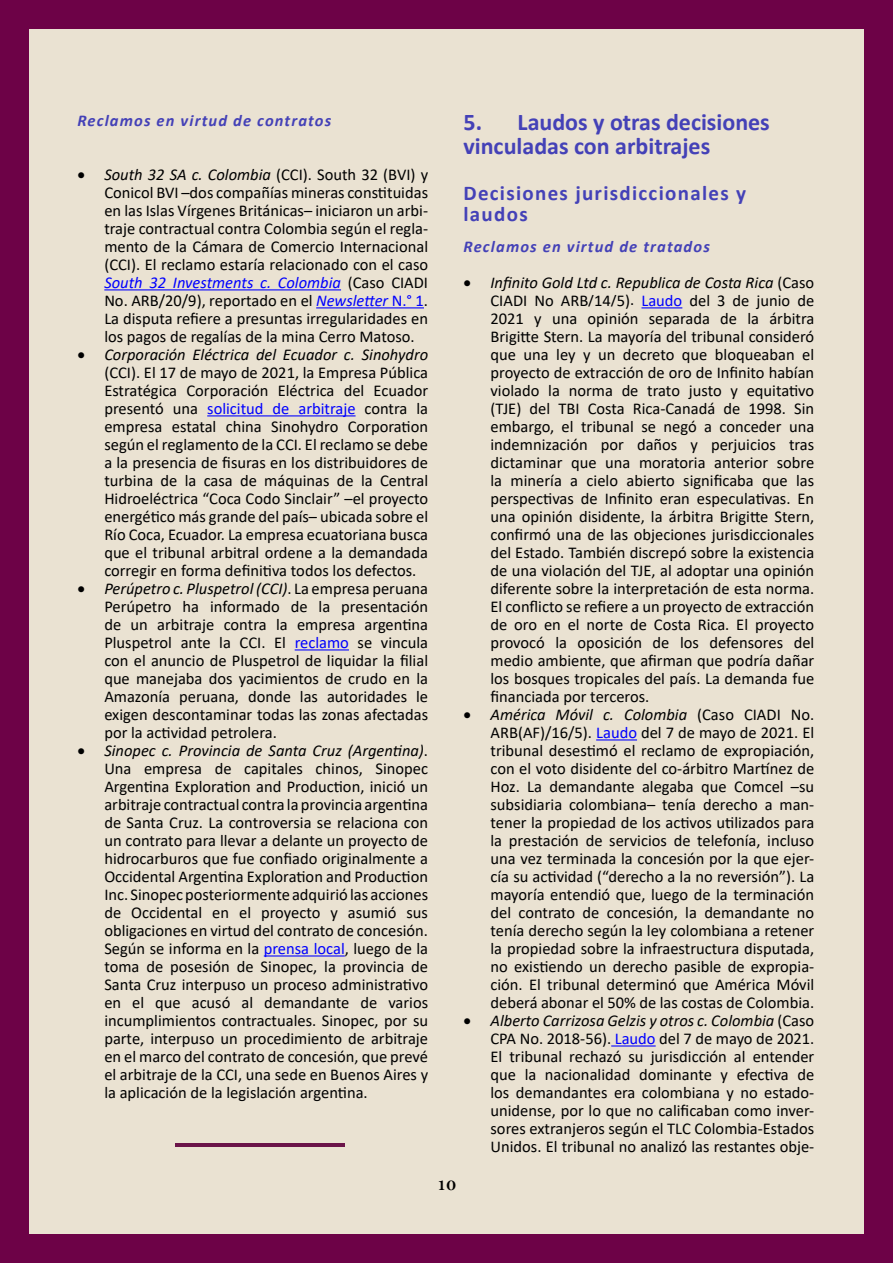
<style>
.page{position:relative;width:893px;height:1263px;background:#eae2d2}
.page>*{position:absolute;margin:0;border:0;box-sizing:border-box;transform-origin:0 0}
.t1{font:700 24px/24px "Calibri";color:#4441b7}
.t2{font:700 21px/21px "Calibri";letter-spacing:.06em;color:#4441b7}
.t3{font:18px "Bell MT Bold";color:#000}
.t4{font:16.5px/18px "Calibri";color:#000;text-align:justify}
.t5{font:italic 700 16.5px "Calibri";letter-spacing:.07em;color:#4441b7}
.s1{font-style:italic}
.s2{font-style:italic;color:#00f}
.s3{color:#00f}
</style>
<div class="page">
<div style="left:0;top:0;width:29px;height:1263px;background:#6d0247"></div>
<div style="left:864px;top:0;width:29px;height:1263px;background:#6d0247"></div>
<div style="left:29px;top:0;width:835px;height:29px;background:#6d0247"></div>
<div style="left:29px;top:1234px;width:835px;height:29px;background:#6d0247"></div>
<hr style="left:641px;top:307px;width:41px;height:1px;background:#00f">
<hr style="left:596px;top:739px;width:41px;height:1px;background:#00f">
<hr style="left:611px;top:1045px;width:45px;height:1px;background:#00f">
<hr style="left:104px;top:289px;width:237px;height:1px;background:#00f">
<hr style="left:316px;top:307px;width:108px;height:1px;background:#00f">
<hr style="left:207px;top:415px;width:149px;height:1px;background:#00f">
<hr style="left:295px;top:649px;width:54px;height:1px;background:#00f">
<hr style="left:264px;top:955px;width:81px;height:1px;background:#00f">
<hr style="left:176px;top:1144px;width:169px;height:3px;background:#6b1449">
<p class="t5" style="left:77px;top:109px;width:255px">Reclamos en virtud de contratos</p>
<p class="t4" style="left:104px;top:165px;width:325px;text-indent:-27px">• <span class="s1">South 32 SA c. Colombia</span> (CCI). South 32 (BVI) y Conicol BVI –dos compañías mineras constituidas en las Islas Vírgenes Británicas– iniciaron un arbi&shy;traje contractual contra Colombia según el regla&shy;mento de la Cámara de Comercio Internacional (CCI). El reclamo estaría relacionado con el caso <span class="s2">South 32 Investments c. Colombia</span> (Caso CIADI No. ARB/20/9), reportado en el <span class="s2">Newsletter</span> <span class="s3">N.° 1</span>.<br>La disputa refiere a presuntas irregularidades en los pagos de regalías de la mina Cerro Matoso.</p>
<p class="t4" style="left:104px;top:345px;width:325px;text-indent:-27px">• <span class="s1">Corporación Eléctrica del Ecuador c. Sinohydro </span>(CCI). El 17 de mayo de 2021, la Empresa Pública Estratégica Corporación Eléctrica del Ecuador presentó una <span class="s3">solicitud de arbitraje</span> contra la empresa estatal china Sinohydro Corporation según el reglamento de la CCI. El reclamo se debe a la presencia de fisuras en los distribuidores de turbina de la casa de máquinas de la Central Hidroeléctrica “Coca Codo Sinclair” –el proyecto energético más grande del país– ubicada sobre el Río Coca, Ecuador. La empresa ecuatoriana busca que el tribunal arbitral ordene a la demandada corregir en forma definitiva todos los defectos.</p>
<p class="t4" style="left:104px;top:579px;width:325px;text-indent:-27px">• <span class="s1">Perúpetro c. Pluspetrol (CCI)</span>. La empresa peruana Perúpetro ha informado de la presentación de un arbitraje contra la empresa argentina Pluspetrol ante la CCI. El <span class="s3">reclamo</span> se vincula con el anuncio de Pluspetrol de liquidar la filial que manejaba dos yacimientos de crudo en la Amazonía peruana, donde las autoridades le exigen descontaminar todas las zonas afectadas por la actividad petrolera.</p>
<p class="t4" style="left:104px;top:741px;width:325px;text-indent:-27px">• <span class="s1">Sinopec c. Provincia de Santa Cruz (Argentina)</span>.<br>Una empresa de capitales chinos, Sinopec Argentina Exploration and Production, inició un arbitraje contractual contra la provincia argentina de Santa Cruz. La controversia se relaciona con un contrato para llevar a delante un proyecto de hidrocarburos que fue confiado originalmente a Occidental Argentina Exploration and Production Inc. Sinopec posteriormente adquirió las acciones de Occidental en el proyecto y asumió sus obligaciones en virtud del contrato de concesión.<br>Según se informa en la <span class="s3">prensa local</span>, luego de la toma de posesión de Sinopec, la provincia de Santa Cruz interpuso un proceso administrativo en el que acusó al demandante de varios incumplimientos contractuales. Sinopec, por su parte, interpuso un procedimiento de arbitraje en el marco del contrato de concesión, que prevé el arbitraje de la CCI, una sede en Buenos Aires y la aplicación de la legislación argentina.</p>
<h1 class="t1" style="left:463px;top:109px;width:308px">5. Laudos y otras decisiones vinculadas con arbitrajes</h1>
<p class="t2" style="left:463px;top:182px;width:284px">Decisiones jurisdiccionales y laudos</p>
<p class="t5" style="left:463px;top:235px;width:248px">Reclamos en virtud de tratados</p>
<p class="t4" style="left:490px;top:273px;width:325px;text-indent:-27px">• <span class="s1">Infinito Gold Ltd c. Republica de Costa Rica</span> (Caso CIADI No ARB/14/5). <span class="s3">Laudo</span> del 3 de junio de 2021 y una opinión separada de la árbitra Brigitte Stern. La mayoría del tribunal consideró que una ley y un decreto que bloqueaban el proyecto de extracción de oro de Infinito habían violado la norma de trato justo y equitativo (TJE) del TBI Costa Rica-Canadá de 1998. Sin embargo, el tribunal se negó a conceder una indemnización por daños y perjuicios tras dictaminar que una moratoria anterior sobre la minería a cielo abierto significaba que las perspectivas de Infinito eran especulativas. En una opinión disidente, la árbitra Brigitte Stern, confirmó una de las objeciones jurisdiccionales del Estado. También discrepó sobre la existencia de una violación del TJE, al adoptar una opinión diferente sobre la interpretación de esta norma.<br>El conflicto se refiere a un proyecto de extracción de oro en el norte de Costa Rica. El proyecto provocó la oposición de los defensores del medio ambiente, que afirman que podría dañar los bosques tropicales del país. La demanda fue financiada por terceros.</p>
<p class="t4" style="left:490px;top:705px;width:325px;text-indent:-27px">• <span class="s1">América Móvil c. Colombia</span> (Caso CIADI No.<br>ARB(AF)/16/5). <span class="s3">Laudo</span> del 7 de mayo de 2021. El tribunal desestimó el reclamo de expropiación, con el voto disidente del co-árbitro Martínez de Hoz. La demandante alegaba que Comcel –su subsidiaria colombiana– tenía derecho a man&shy;tener la propiedad de los activos utilizados para la prestación de servicios de telefonía, incluso una vez terminada la concesión por la que ejer&shy;cía su actividad (“derecho a la no reversión”). La mayoría entendió que, luego de la terminación del contrato de concesión, la demandante no tenía derecho según la ley colombiana a retener la propiedad sobre la infraestructura disputada, no existiendo un derecho pasible de expropia&shy;ción. El tribunal determinó que América Móvil deberá abonar el 50% de las costas de Colombia.</p>
<p class="t4" style="left:490px;top:1011px;width:325px;text-indent:-27px">• <span class="s1">Alberto Carrizosa Gelzis y otros c. Colombia</span> (Caso CPA No. 2018-56). <span class="s3">Laudo</span> del 7 de mayo de 2021.<br>El tribunal rechazó su jurisdicción al entender que la nacionalidad dominante y efectiva de los demandantes era colombiana y no estado&shy;unidense, por lo que no calificaban como inver&shy;sores extranjeros según el TLC Colombia-Estados Unidos. El tribunal no analizó las restantes obje-</p>
<p class="t3" style="left:437px;top:1174px;width:21px">10</p>
</div>
